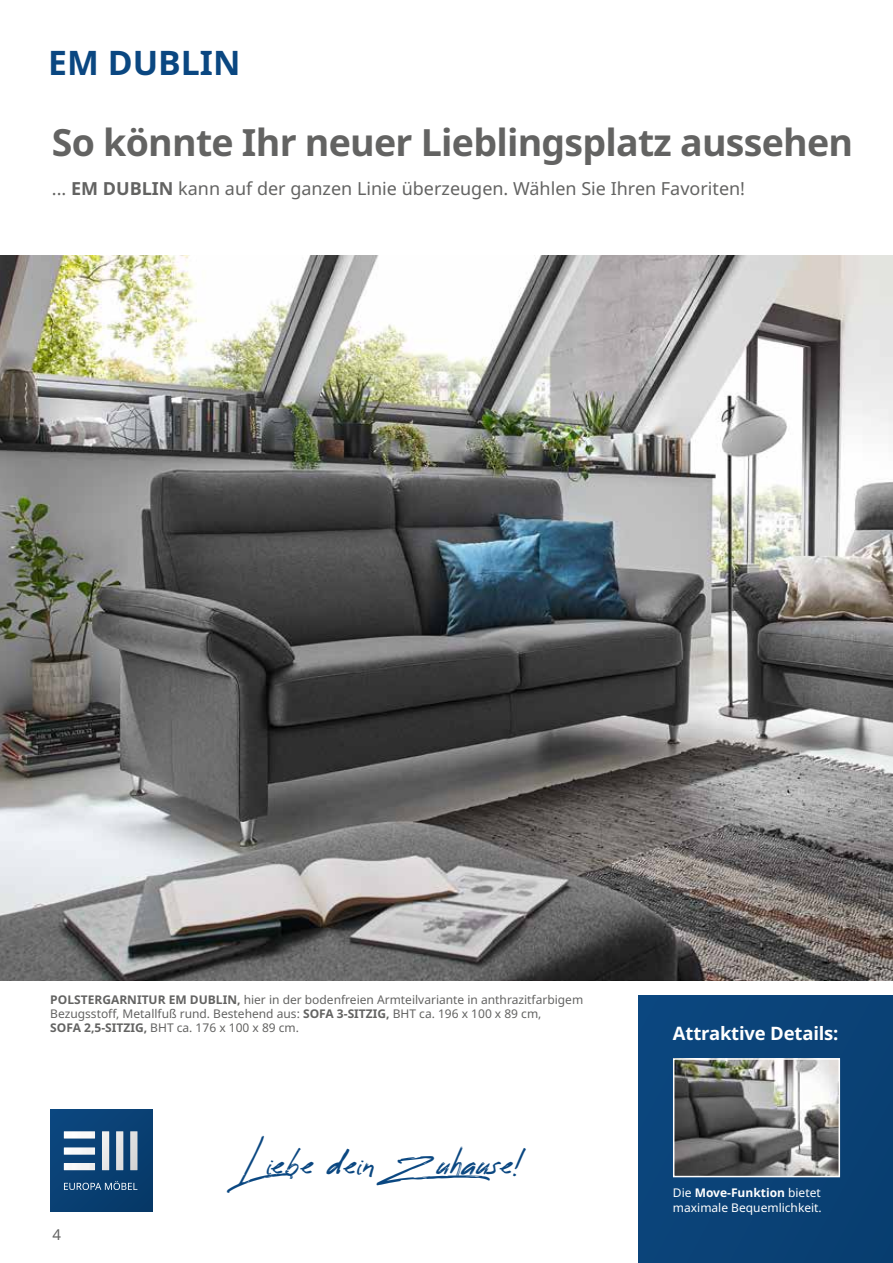
<style>
.page{position:relative;width:893px;height:1263px;background:#fff}
.page>*{position:absolute;margin:0;border:0;box-sizing:border-box;transform-origin:0 0}
.t1{font:700 37.5px "Noto Sans";letter-spacing:-.02em;color:#636362}
.t2{font:700 33.75px "Noto Sans";color:#0a4781}
.t3{font:27px "Reey";color:#0a4781;scale:1.08 1}
.t4{font:700 18.45px "Noto Sans";letter-spacing:-.01em;color:#fff}
.t5{font:18px "Noto Sans";color:#636362}
.t6{font:15px "Noto Sans";color:#636362}
.t7{font:12px/14.4px "Noto Sans";color:#636362}
.t8{font:12px/14.4px "Noto Sans";color:#fff}
.s1{font-weight:700}
</style>
<div class="page">
<img style="left:0;top:255px;width:893px;height:725px">
<div style="left:50px;top:1109px;width:103px;height:103px;background:#0a4074"></div>
<img style="left:64px;top:1131px;width:31px;height:7px">
<img style="left:64px;top:1147px;width:31px;height:8px">
<img style="left:64px;top:1163px;width:31px;height:7px">
<img style="left:130px;top:1131px;width:7px;height:39px">
<img style="left:116px;top:1131px;width:7px;height:39px">
<img style="left:102px;top:1131px;width:7px;height:39px">
<svg style="left:64px;top:1181px;width:73px;height:9px"></svg>
<div style="left:638px;top:996px;width:255px;height:267px;background:#0b4277"></div>
<img style="left:676px;top:1061px;width:161px;height:113px">
<div style="left:673px;top:1058px;width:167px;height:119px;border:2px solid #fff"></div>
<h2 class="t2" style="left:48px;top:39px;width:194px">EM DUBLIN</h2>
<h1 class="t1" style="left:52px;top:116px;width:803px">So könnte Ihr neuer Lieblingsplatz aussehen</h1>
<h3 class="t5" style="left:52px;top:175px;width:695px">... <span class="s1">EM DUBLIN</span> kann auf der ganzen Linie überzeugen. Wählen Sie Ihren Favoriten!</h3>
<p class="t7" style="left:50px;top:992px;width:534px"><span class="s1">POLSTERGARNITUR EM DUBLIN,</span> hier in der bodenfreien Armteilvariante in anthrazitfarbigem<br>Bezugsstoff, Metallfuß rund. Bestehend aus: <span class="s1">SOFA 3-SITZIG,</span> BHT ca. 196 x 100 x 89 cm,<br><span class="s1">SOFA 2,5-SITZIG,</span> BHT ca. 176 x 100 x 89 cm.</p>
<p class="t6" style="left:52px;top:1224px;width:10px">4</p>
<h3 class="t3" style="left:240px;top:1150px;width:262px">Liebe dein Zuhause!</h3>
<h3 class="t4" style="left:673px;top:1020px;width:167px">Attraktive Details:</h3>
<p class="t8" style="left:673px;top:1186px;width:150px">Die <span class="s1">Move-Funktion</span> bietet maximale Bequemlichkeit.</p>
</div>
